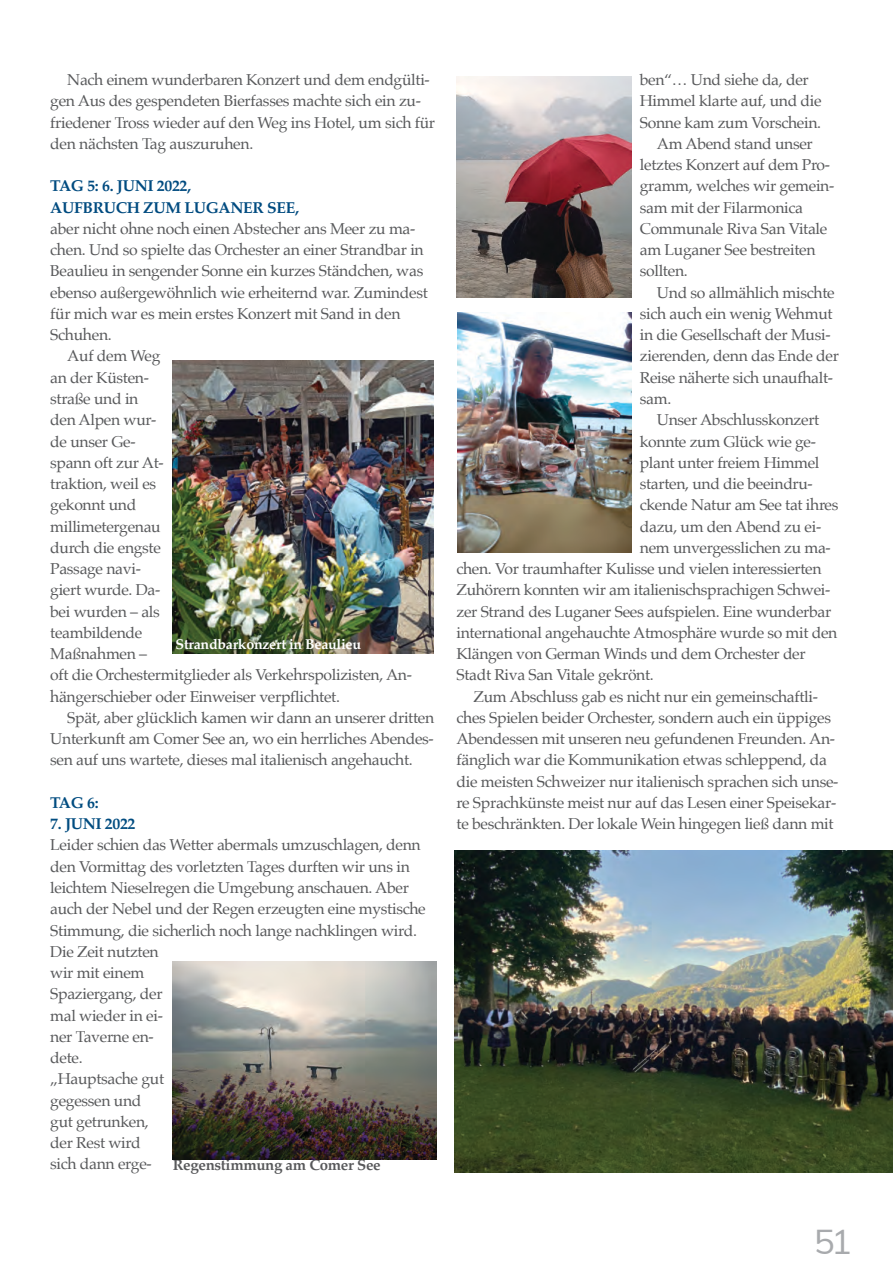
<style>
.page{position:relative;width:893px;height:1263px;background:#fff}
.page>*{position:absolute;margin:0;border:0;box-sizing:border-box;transform-origin:0 0}
.t1{font:33.75px "Mulish";color:#a8aaad;scale:1.04 1}
.t2{font:15.75px/21.3px "Palatino";letter-spacing:-.02em;color:#58595b}
.t3{font:700 15.75px/21.3px "Palatino";letter-spacing:-.02em;color:#004b80}
.t4{font:700 15.75px "Palatino";letter-spacing:-.02em;color:#004c80}
.t5{font:700 15px "Palatino";letter-spacing:-.02em;color:#58595b}
.t6{font:700 14.25px "Palatino";letter-spacing:-.02em;color:#fff}
</style>
<div class="page">
<img style="left:173px;top:360px;width:260px;height:293px">
<img style="left:173px;top:962px;width:263px;height:197px">
<img style="left:456px;top:76px;width:175px;height:222px">
<img style="left:457px;top:312px;width:174px;height:241px">
<img style="left:455px;top:850px;width:438px;height:322px">
<p class="t2" style="left:50px;top:70px;width:386px;text-indent:17px">Nach einem wunderbaren Konzert und dem endgülti&shy;gen Aus des gespendeten Bierfasses machte sich ein zu&shy;friedener Tross wieder auf den Weg ins Hotel, um sich für den nächsten Tag auszuruhen.</p>
<p class="t3" style="left:50px;top:176px;width:250px">TAG 5: 6. JUNI 2022,<br>AUFBRUCH ZUM LUGANER SEE,</p>
<p class="t2" style="left:50px;top:219px;width:367px">aber nicht ohne noch einen Abstecher ans Meer zu ma-</p>
<p class="t2" style="left:50px;top:240px;width:375px">chen. Und so spielte das Orchester an einer Strandbar in</p>
<p class="t2" style="left:50px;top:261px;width:375px">Beaulieu in sengender Sonne ein kurzes Ständchen, was</p>
<p class="t2" style="left:50px;top:283px;width:379px">ebenso außergewöhnlich wie erheiternd war. Zumindest</p>
<p class="t2" style="left:50px;top:304px;width:352px">für mich war es mein erstes Konzert mit Sand in den</p>
<p class="t2" style="left:50px;top:325px;width:63px">Schuhen.</p>
<p class="t2" style="left:67px;top:346px;width:95px">Auf dem Weg</p>
<p class="t2" style="left:50px;top:368px;width:100px">an der Küsten-</p>
<p class="t2" style="left:50px;top:389px;width:90px">straße und in</p>
<p class="t2" style="left:50px;top:410px;width:108px">den Alpen wur-</p>
<p class="t2" style="left:50px;top:431px;width:87px">de unser Ge-</p>
<p class="t2" style="left:50px;top:453px;width:115px">spann oft zur At-</p>
<p class="t2" style="left:50px;top:474px;width:108px">traktion, weil es</p>
<p class="t2" style="left:50px;top:495px;width:88px">gekonnt und</p>
<p class="t2" style="left:50px;top:517px;width:112px">millimetergenau</p>
<p class="t2" style="left:50px;top:538px;width:112px">durch die engste</p>
<p class="t2" style="left:50px;top:559px;width:92px">Passage navi-</p>
<p class="t2" style="left:50px;top:580px;width:112px">giert wurde. Da-</p>
<p class="t2" style="left:50px;top:602px;width:111px">bei wurden – als</p>
<p class="t2" style="left:50px;top:623px;width:94px">teambildende</p>
<p class="t2" style="left:50px;top:644px;width:98px">Maßnahmen –</p>
<p class="t2" style="left:50px;top:665px;width:363px">oft die Orchestermitglieder als Verkehrspolizisten, An-</p>
<p class="t2" style="left:50px;top:687px;width:291px">hängerschieber oder Einweiser verpflichtet.</p>
<p class="t2" style="left:67px;top:708px;width:368px">Spät, aber glücklich kamen wir dann an unserer dritten</p>
<p class="t2" style="left:50px;top:729px;width:385px">Unterkunft am Comer See an, wo ein herrliches Abendes-</p>
<p class="t2" style="left:50px;top:750px;width:364px">sen auf uns wartete, dieses mal italienisch angehaucht.</p>
<p class="t4" style="left:50px;top:795px;width:50px">TAG 6:</p>
<p class="t4" style="left:50px;top:816px;width:87px">7. JUNI 2022</p>
<p class="t2" style="left:50px;top:835px;width:377px">Leider schien das Wetter abermals umzuschlagen, denn den Vormittag des vorletzten Tages durften wir uns in leichtem Nieselregen die Umgebung anschauen. Aber auch der Nebel und der Regen erzeugten eine mystische<br>Stimmung, die sicherlich noch lange nachklingen wird.<br>Die Zeit nutzten<br>wir mit einem<br>Spaziergang, der<br>mal wieder in ei-<br>ner Taverne en-<br>dete.<br>„Hauptsache gut<br>gegessen und<br>gut getrunken,<br>der Rest wird<br>sich dann erge-</p>
<p class="t6" style="left:176px;top:637px;width:187px">Strandbarkonzert in Beaulieu</p>
<p class="t5" style="left:173px;top:1158px;width:209px">Regenstimmung am Comer See</p>
<p class="t2" style="left:640px;top:70px;width:170px">ben“… Und siehe da, der</p>
<p class="t2" style="left:640px;top:91px;width:183px">Himmel klarte auf, und die</p>
<p class="t2" style="left:640px;top:113px;width:183px">Sonne kam zum Vorschein.</p>
<p class="t2" style="left:657px;top:134px;width:157px">Am Abend stand unser</p>
<p class="t2" style="left:640px;top:155px;width:192px">letztes Konzert auf dem Pro-</p>
<p class="t2" style="left:640px;top:176px;width:196px">gramm, welches wir gemein-</p>
<p class="t2" style="left:640px;top:198px;width:165px">sam mit der Filarmonica</p>
<p class="t2" style="left:640px;top:219px;width:189px">Communale Riva San Vitale</p>
<p class="t2" style="left:640px;top:240px;width:177px">am Luganer See bestreiten</p>
<p class="t2" style="left:640px;top:261px;width:49px">sollten.</p>
<p class="t2" style="left:657px;top:283px;width:179px">Und so allmählich mischte</p>
<p class="t2" style="left:640px;top:304px;width:194px">sich auch ein wenig Wehmut</p>
<p class="t2" style="left:640px;top:325px;width:192px">in die Gesellschaft der Musi-</p>
<p class="t2" style="left:640px;top:346px;width:201px">zierenden, denn das Ende der</p>
<p class="t2" style="left:640px;top:368px;width:195px">Reise näherte sich unaufhalt-</p>
<p class="t2" style="left:640px;top:389px;width:33px">sam.</p>
<p class="t2" style="left:657px;top:410px;width:164px">Unser Abschlusskonzert</p>
<p class="t2" style="left:640px;top:431px;width:178px">konnte zum Glück wie ge-</p>
<p class="t2" style="left:640px;top:453px;width:181px">plant unter freiem Himmel</p>
<p class="t2" style="left:640px;top:474px;width:174px">starten, und die beeindru-</p>
<p class="t2" style="left:640px;top:495px;width:200px">ckende Natur am See tat ihres</p>
<p class="t2" style="left:640px;top:517px;width:183px">dazu, um den Abend zu ei-</p>
<p class="t2" style="left:640px;top:538px;width:192px">nem unvergesslichen zu ma-</p>
<p class="t2" style="left:456px;top:559px;width:367px">chen. Vor traumhafter Kulisse und vielen interessierten</p>
<p class="t2" style="left:456px;top:580px;width:375px">Zuhörern konnten wir am italienischsprachigen Schwei-</p>
<p class="t2" style="left:456px;top:602px;width:376px">zer Strand des Luganer Sees aufspielen. Eine wunderbar</p>
<p class="t2" style="left:456px;top:623px;width:382px">international angehauchte Atmosphäre wurde so mit den</p>
<p class="t2" style="left:456px;top:644px;width:351px">Klängen von German Winds und dem Orchester der</p>
<p class="t2" style="left:456px;top:665px;width:199px">Stadt Riva San Vitale gekrönt.</p>
<p class="t2" style="left:473px;top:687px;width:346px">Zum Abschluss gab es nicht nur ein gemeinschaftli-</p>
<p class="t2" style="left:456px;top:708px;width:376px">ches Spielen beider Orchester, sondern auch ein üppiges</p>
<p class="t2" style="left:456px;top:729px;width:380px">Abendessen mit unseren neu gefundenen Freunden. An-</p>
<p class="t2" style="left:456px;top:750px;width:372px">fänglich war die Kommunikation etwas schleppend, da</p>
<p class="t2" style="left:456px;top:772px;width:383px">die meisten Schweizer nur italienisch sprachen sich unse-</p>
<p class="t2" style="left:456px;top:793px;width:381px">re Sprachkünste meist nur auf das Lesen einer Speisekar-</p>
<p class="t2" style="left:456px;top:814px;width:379px">te beschränkten. Der lokale Wein hingegen ließ dann mit</p>
<h1 class="t1" style="left:814px;top:1220px;width:39px">51</h1>
</div>
